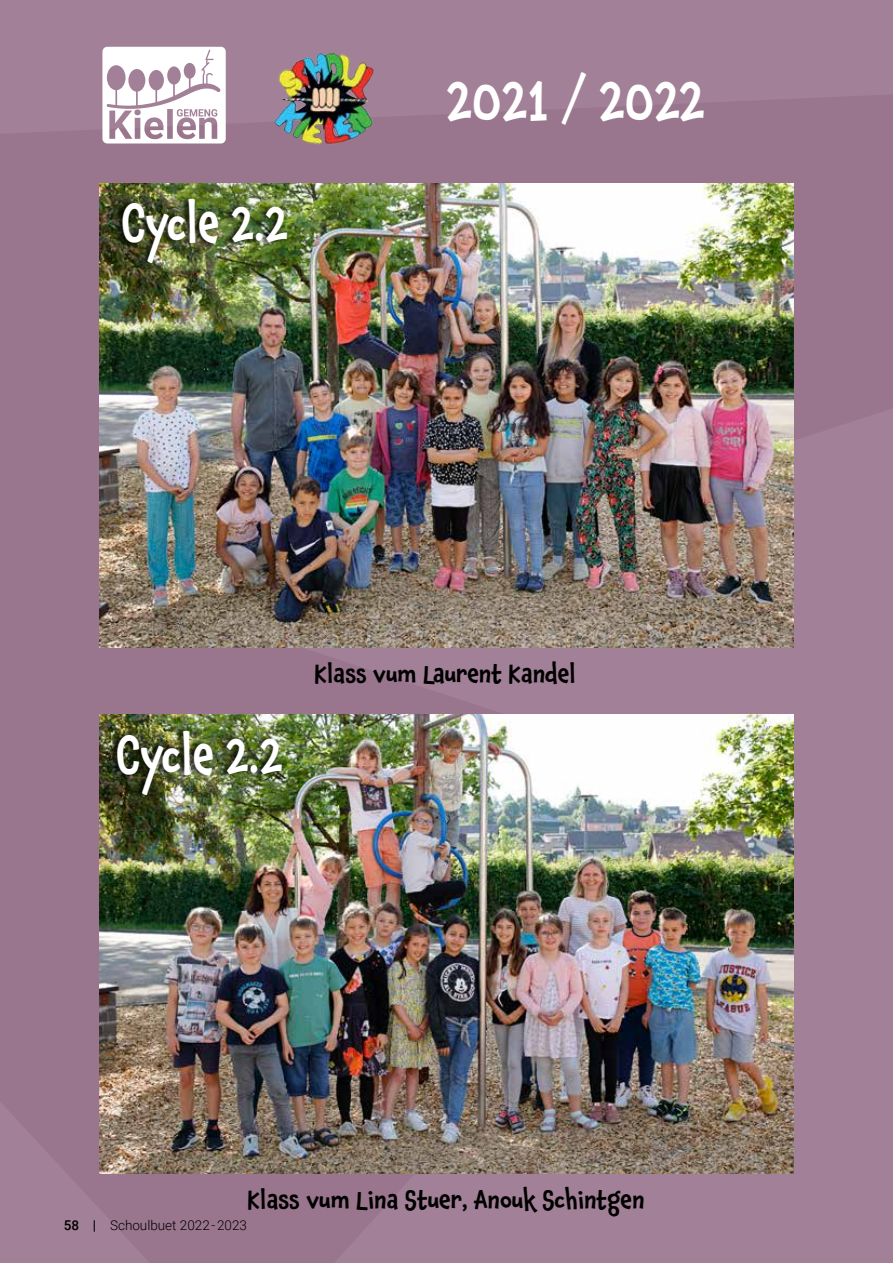
<style>
.page{position:relative;width:893px;height:1263px;background:#a28097}
.page>*{position:absolute;margin:0;border:0;box-sizing:border-box;transform-origin:0 0}
.t1{font:500 57px "Chaloops";color:#fff;scale:.85 1}
.t2{font:500 51px "Chaloops";color:#fff;scale:.85 1}
.t3{font:500 24px "Chaloops";color:#000}
.t4{font:300 13.5px "Roboto";color:#000}
.s1{font-weight:500}
</style>
<div class="page">
<svg style="left:102px;top:47px;width:124px;height:96px"></svg>
<img style="left:274px;top:53px;width:100px;height:92px">
<img style="left:99px;top:714px;width:694px;height:460px">
<img style="left:100px;top:184px;width:694px;height:464px">
<div style="left:114px;top:195px;width:174px;height:73px;background:#000;opacity:.75"></div>
<div style="left:109px;top:726px;width:173px;height:74px;background:#000;opacity:.75"></div>
<h2 class="t2" style="left:122px;top:185px;width:197px">Cycle 2.2</h2>
<h1 class="t1" style="left:446px;top:57px;width:306px">2021 / 2022</h1>
<h2 class="t2" style="left:117px;top:716px;width:197px">Cycle 2.2</h2>
<p class="t3" style="left:315px;top:655px;width:263px">Klass vum Laurent Kandel</p>
<p class="t3" style="left:248px;top:1181px;width:398px">Klass vum Lina Stuer, Anouk Schintgen</p>
<p class="t4" style="left:64px;top:1216px;width:185px"><span class="s1">58 |</span> Schoulbuet 2022 - 2023</p>
</div>
